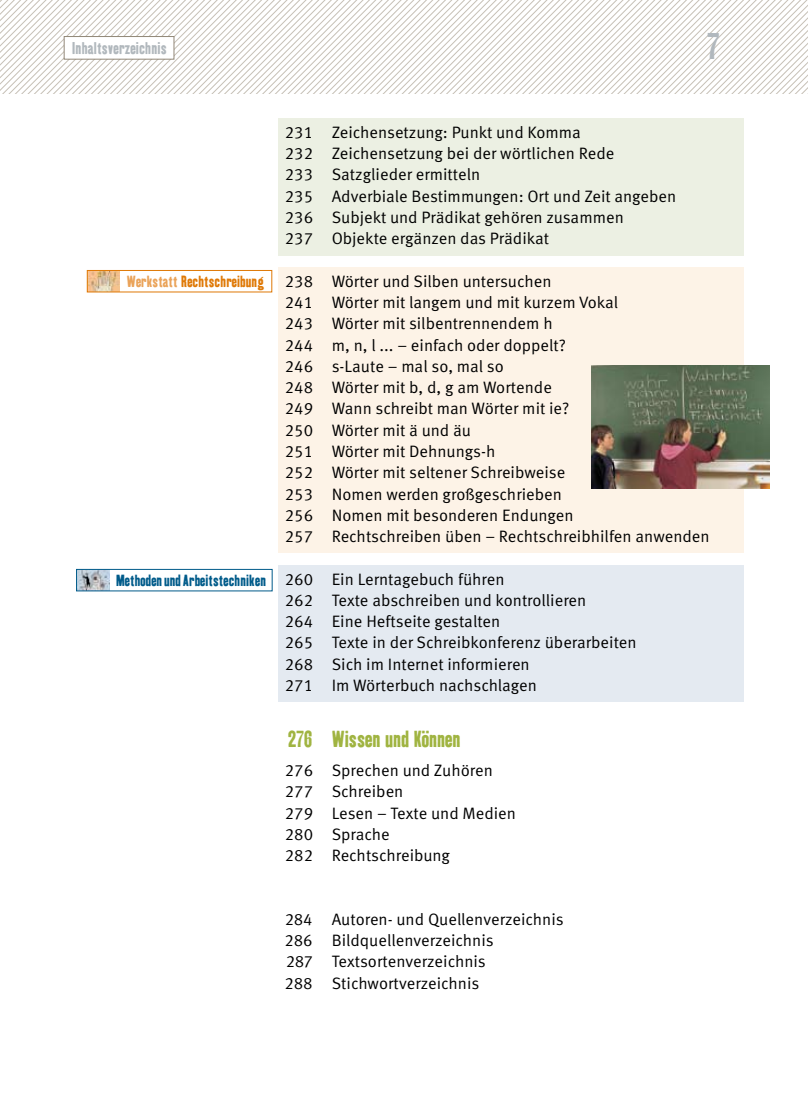
<style>
.page{position:relative;width:808px;height:1106px;background:#fff}
.page>*{position:absolute;margin:0;border:0;box-sizing:border-box;transform-origin:0 0}
.t1{font:22.5px "Kipp M No One";color:#a0b441}
.t2{font:16.5px/21.3px "Meta Pro";color:#000}
.t3{font:16.5px "Kipp M No One";letter-spacing:.01em;color:#b1b8bd}
.t4{font:15.6px "Kipp M No One";letter-spacing:.01em;color:#005b8a}
.t5{font:15.6px "Kipp M No One";letter-spacing:.01em;color:#df7907}
.s1{color:#eaa359}
</style>
<div class="page">
<svg style="left:0;top:0;width:808px;height:94px"></svg>
<div style="left:64px;top:37px;width:110px;height:22px;background:#fff"></div>
<div style="left:64px;top:36px;width:110px;height:24px;border:1px solid #928878"></div>
<div style="left:279px;top:118px;width:465px;height:138px;background:#ecf0e3"></div>
<div style="left:279px;top:268px;width:465px;height:285px;background:#fdf3e7"></div>
<div style="left:279px;top:566px;width:465px;height:136px;background:#e4eaf1"></div>
<img style="left:89px;top:272px;width:30px;height:18px">
<div style="left:87px;top:270px;width:185px;height:22px;border:1px solid #df7907"></div>
<img style="left:78px;top:571px;width:31px;height:18px">
<div style="left:76px;top:569px;width:196px;height:22px;border:1px solid #005b8a"></div>
<img style="left:591px;top:366px;width:179px;height:122px">
<p class="t3" style="left:72px;top:38px;width:96px">Inhaltsverzeichnis</p>
<p class="t5" style="left:127px;top:272px;width:139px"><span class="s1">Werkstatt</span> Rechtschreibung</p>
<p class="t4" style="left:116px;top:571px;width:151px">MethodenundArbeitstechniken</p>
<p class="t2" style="left:285px;top:122px;width:393px">231 Zeichensetzung: Punkt und Komma<br>232 Zeichensetzung bei der wörtlichen Rede<br>233 Satzglieder ermitteln<br>235 Adverbiale Bestimmungen: Ort und Zeit angeben 236 Subjekt und Prädikat gehören zusammen<br>237 Objekte ergänzen das Prädikat</p>
<p class="t2" style="left:285px;top:271px;width:426px">238 Wörter und Silben untersuchen<br>241 Wörter mit langem und mit kurzem Vokal<br>243 Wörter mit silbentrennendem h<br>244 m, n, l ... – einfach oder doppelt?<br>246 s-Laute – mal so, mal so<br>248 Wörter mit b, d, g am Wortende<br>249 Wann schreibt man Wörter mit ie?<br>250 Wörter mit ä und äu<br>251 Wörter mit Dehnungs-h<br>252 Wörter mit seltener Schreibweise<br>253 Nomen werden großgeschrieben<br>256 Nomen mit besonderen Endungen<br>257 Rechtschreiben üben – Rechtschreibhilfen anwenden</p>
<p class="t2" style="left:285px;top:568px;width:353px">260 Ein Lerntagebuch führen<br>262 Texte abschreiben und kontrollieren<br>264 Eine Heftseite gestalten<br>265 Texte in der Schreibkonferenz überarbeiten 268 Sich im Internet informieren<br>271 Im Wörterbuch nachschlagen</p>
<h1 class="t1" style="left:288px;top:725px;width:174px">276 Wissen und Können</h1>
<p class="t2" style="left:285px;top:760px;width:233px">276 Sprechen und Zuhören<br>277 Schreiben<br>279 Lesen – Texte und Medien<br>280 Sprache<br>282 Rechtschreibung</p>
<p class="t2" style="left:285px;top:909px;width:280px">284 Autoren- und Quellenverzeichnis<br>286 Bildquellenverzeichnis<br>287 Textsortenverzeichnis<br>288 Stichwortverzeichnis</p>
</div>
